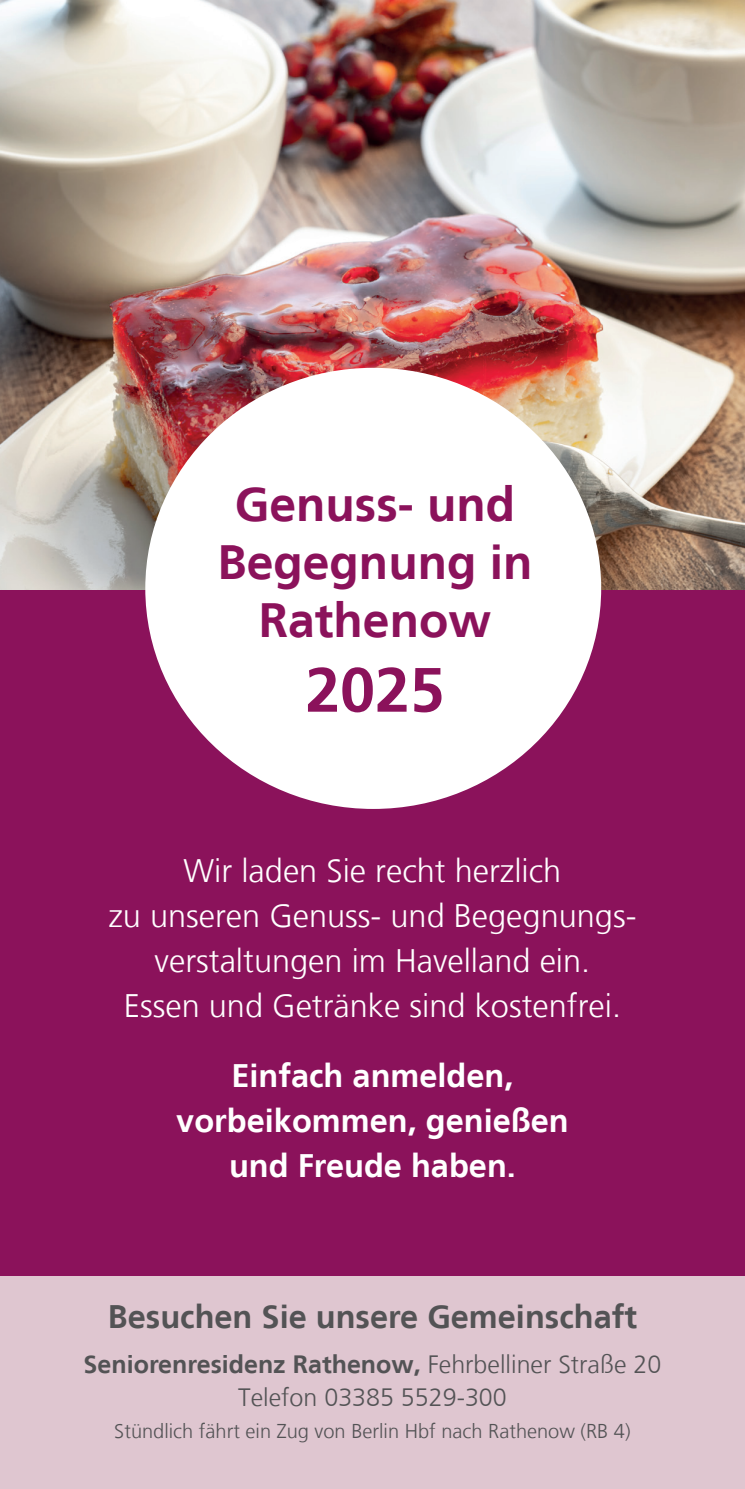
<style>
.page{position:relative;width:745px;height:1489px;background:#fff}
.page>*{position:absolute;margin:0;border:0;box-sizing:border-box;transform-origin:0 0}
.t1{font:700 62.5px "Frutiger LT";color:#8b125b}
.t2{font:700 48px/57.8px "Frutiger LT";color:#8b125b;text-align:center}
.t3{font:300 32.5px/45px "Frutiger LT";color:#fff;text-align:center}
.t4{font:700 32.5px/45px "Frutiger LT";color:#fff;text-align:center}
.t5{font:700 32.5px "Frutiger LT";color:#535355}
.t6{font:300 25px/32.5px "Frutiger LT";color:#535355;text-align:center}
.t7{font:300 20px "Frutiger LT";color:#535355}
.s1{font-weight:700}
</style>
<div class="page">
<div style="left:0;top:1px;width:744px;height:1296px;background:#8b125b"></div>
<div style="left:0;top:1276px;width:744px;height:212px;background:#dfc6d0"></div>
<img style="left:0;top:0;width:744px;height:589px">
<div style="left:145px;top:368px;width:455px;height:441px;background:#fff;border-radius:50%"></div>
<h2 class="t2" style="left:217px;top:476px;width:316px">Genuss- und<br>Begegnung in<br>Rathenow</h2>
<h1 class="t1" style="left:305px;top:653px;width:141px">2025</h1>
<p class="t3" style="left:108px;top:848px;width:529px">Wir laden Sie recht herzlich<br>zu unseren Genuss- und Begegnungs&shy;verstaltungen im Havelland ein.<br>Essen und Getränke sind kostenfrei.</p>
<p class="t4" style="left:176px;top:1053px;width:393px">Einfach anmelden, vorbeikommen, genießen und Freude haben.</p>
<p class="t5" style="left:108px;top:1297px;width:530px">Besuchen Sie unsere Gemeinschaft</p>
<p class="t6" style="left:84px;top:1348px;width:578px"><span class="s1">Seniorenresidenz Rathenow,</span> Fehrbelliner Straße 20<br>Telefon 03385 5529-300</p>
<p class="t7" style="left:114px;top:1419px;width:517px">Stündlich fährt ein Zug von Berlin Hbf nach Rathenow (RB 4)</p>
</div>
